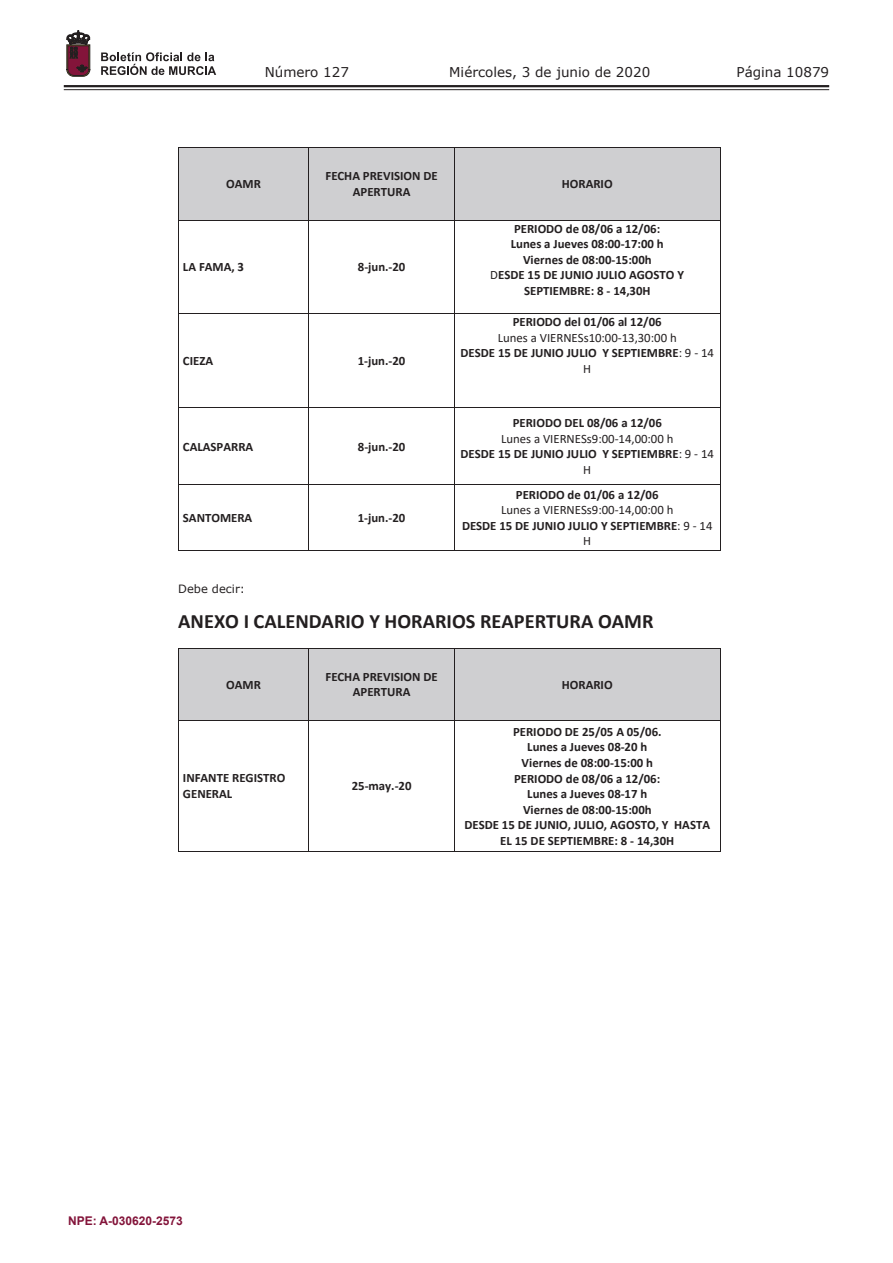
<style>
.page{position:relative;width:893px;height:1263px;background:#fff}
.page>*{position:absolute;margin:0;border:0;box-sizing:border-box;transform-origin:0 0}
.t1{font:700 20.4px "Calibri";color:#231f20}
.t2{font:13.5px "Verdana";color:#231f20}
.t3{font:700 12.75px/15.6px "Calibri";color:#231f20;text-align:center}
.t4{font:12.75px/15.6px "Calibri";color:#231f20;text-align:center}
.t5{font:700 12px "Arial";color:#83143a}
.t6{font:11.55px "Verdana";color:#231f20}
.s1{font-weight:400}
.s2{font-weight:700}
</style>
<div class="page">
<hr style="left:64px;top:85px;width:765px;height:2px;background:#231f20">
<hr style="left:64px;top:89px;width:765px;height:1px;background:#231f20">
<svg style="left:101px;top:52px;width:115px;height:23px"></svg>
<svg style="left:67px;top:31px;width:23px;height:45px"></svg>
<div style="left:179px;top:148px;width:129px;height:72px;background:#cfcfd1"></div>
<div style="left:309px;top:148px;width:145px;height:72px;background:#cfcfd1"></div>
<div style="left:455px;top:148px;width:265px;height:72px;background:#cfcfd1"></div>
<hr style="left:178px;top:147px;width:542px;height:1px;background:#231f20">
<hr style="left:178px;top:148px;width:1px;height:72px;background:#231f20">
<hr style="left:308px;top:148px;width:1px;height:72px;background:#231f20">
<hr style="left:454px;top:148px;width:1px;height:72px;background:#231f20">
<hr style="left:720px;top:148px;width:1px;height:72px;background:#231f20">
<hr style="left:178px;top:220px;width:542px;height:1px;background:#231f20">
<hr style="left:178px;top:220px;width:1px;height:94px;background:#231f20">
<hr style="left:308px;top:220px;width:1px;height:94px;background:#231f20">
<hr style="left:454px;top:220px;width:1px;height:94px;background:#231f20">
<hr style="left:720px;top:220px;width:1px;height:94px;background:#231f20">
<hr style="left:178px;top:314px;width:542px;height:1px;background:#231f20">
<hr style="left:178px;top:314px;width:1px;height:93px;background:#231f20">
<hr style="left:308px;top:314px;width:1px;height:93px;background:#231f20">
<hr style="left:454px;top:314px;width:1px;height:93px;background:#231f20">
<hr style="left:720px;top:314px;width:1px;height:93px;background:#231f20">
<hr style="left:178px;top:407px;width:542px;height:1px;background:#231f20">
<hr style="left:178px;top:408px;width:1px;height:76px;background:#231f20">
<hr style="left:308px;top:408px;width:1px;height:76px;background:#231f20">
<hr style="left:454px;top:408px;width:1px;height:76px;background:#231f20">
<hr style="left:720px;top:408px;width:1px;height:76px;background:#231f20">
<hr style="left:178px;top:484px;width:542px;height:1px;background:#231f20">
<hr style="left:178px;top:485px;width:1px;height:66px;background:#231f20">
<hr style="left:178px;top:550px;width:130px;height:1px;background:#231f20">
<hr style="left:308px;top:485px;width:1px;height:66px;background:#231f20">
<hr style="left:309px;top:550px;width:145px;height:1px;background:#231f20">
<hr style="left:454px;top:485px;width:1px;height:66px;background:#231f20">
<hr style="left:455px;top:550px;width:265px;height:1px;background:#231f20">
<hr style="left:720px;top:485px;width:1px;height:66px;background:#231f20">
<div style="left:179px;top:648px;width:129px;height:72px;background:#cfcfd1"></div>
<div style="left:309px;top:648px;width:145px;height:72px;background:#cfcfd1"></div>
<div style="left:455px;top:648px;width:265px;height:72px;background:#cfcfd1"></div>
<hr style="left:178px;top:648px;width:542px;height:1px;background:#231f20">
<hr style="left:178px;top:648px;width:1px;height:72px;background:#231f20">
<hr style="left:308px;top:648px;width:1px;height:72px;background:#231f20">
<hr style="left:454px;top:648px;width:1px;height:72px;background:#231f20">
<hr style="left:720px;top:648px;width:1px;height:72px;background:#231f20">
<hr style="left:178px;top:720px;width:542px;height:1px;background:#231f20">
<hr style="left:178px;top:721px;width:1px;height:130px;background:#231f20">
<hr style="left:178px;top:851px;width:130px;height:1px;background:#231f20">
<hr style="left:308px;top:721px;width:1px;height:130px;background:#231f20">
<hr style="left:309px;top:851px;width:145px;height:1px;background:#231f20">
<hr style="left:454px;top:721px;width:1px;height:130px;background:#231f20">
<hr style="left:455px;top:851px;width:265px;height:1px;background:#231f20">
<hr style="left:720px;top:721px;width:1px;height:130px;background:#231f20">
<p class="t2" style="left:265px;top:62px;width:86px">Número 127</p>
<p class="t2" style="left:449px;top:62px;width:203px">Miércoles, 3 de junio de 2020</p>
<p class="t2" style="left:736px;top:62px;width:94px">Página 10879</p>
<p class="t3" style="left:226px;top:176px;width:36px">OAMR</p>
<p class="t3" style="left:325px;top:168px;width:114px">FECHA PREVISION DE<br>APERTURA</p>
<p class="t3" style="left:562px;top:176px;width:52px">HORARIO</p>
<p class="t3" style="left:183px;top:259px;width:63px">LA FAMA, 3</p>
<p class="t3" style="left:358px;top:259px;width:49px">8‐jun.‐20</p>
<p class="t3" style="left:183px;top:353px;width:32px">CIEZA</p>
<p class="t3" style="left:358px;top:353px;width:49px">1‐jun.‐20</p>
<p class="t3" style="left:183px;top:438px;width:72px">CALASPARRA</p>
<p class="t3" style="left:358px;top:438px;width:49px">8‐jun.‐20</p>
<p class="t3" style="left:183px;top:510px;width:71px">SANTOMERA</p>
<p class="t3" style="left:358px;top:510px;width:49px">1‐jun.‐20</p>
<p class="t3" style="left:490px;top:220px;width:195px">PERIODO de 08/06 a 12/06:<br>Lunes a Jueves 08:00‐17:00 h<br>Viernes de 08:00‐15:00h<br><span class="s1">D</span>ESDE 15 DE JUNIO JULIO AGOSTO Y<br>SEPTIEMBRE: 8 ‐ 14,30H</p>
<p class="t3" style="left:513px;top:314px;width:150px">PERIODO del 01/06 al 12/06</p>
<p class="t4" style="left:460px;top:329px;width:255px">Lunes a VIERNESs10:00‐13,30:00 h<br><span class="s2">DESDE 15 DE JUNIO JULIO Y SEPTIEMBRE</span>: 9 ‐ 14<br>H</p>
<p class="t3" style="left:513px;top:415px;width:151px">PERIODO DEL 08/06 a 12/06</p>
<p class="t4" style="left:460px;top:430px;width:255px">Lunes a VIERNESs9:00‐14,00:00 h<br><span class="s2">DESDE 15 DE JUNIO JULIO Y SEPTIEMBRE</span>: 9 ‐ 14<br>H</p>
<p class="t3" style="left:516px;top:486px;width:144px">PERIODO de 01/06 a 12/06</p>
<p class="t4" style="left:462px;top:502px;width:252px">Lunes a VIERNESs9:00‐14,00:00 h<br><span class="s2">DESDE 15 DE JUNIO JULIO Y SEPTIEMBRE</span>: 9 ‐ 14<br>H</p>
<p class="t6" style="left:178px;top:580px;width:68px">Debe decir:</p>
<h1 class="t1" style="left:178px;top:607px;width:477px">ANEXO I CALENDARIO Y HORARIOS REAPERTURA OAMR</h1>
<p class="t3" style="left:226px;top:676px;width:36px">OAMR</p>
<p class="t3" style="left:325px;top:669px;width:114px">FECHA PREVISION DE<br>APERTURA</p>
<p class="t3" style="left:562px;top:676px;width:52px">HORARIO</p>
<p class="t3" style="left:183px;top:770px;width:104px;text-align:left">INFANTE REGISTRO<br>GENERAL</p>
<p class="t3" style="left:352px;top:778px;width:61px">25‐may.‐20</p>
<p class="t3" style="left:464px;top:723px;width:247px">PERIODO DE 25/05 A 05/06.<br>Lunes a Jueves 08‐20 h<br>Viernes de 08:00‐15:00 h<br>PERIODO de 08/06 a 12/06:<br>Lunes a Jueves 08‐17 h<br>Viernes de 08:00‐15:00h<br>DESDE 15 DE JUNIO, JULIO, AGOSTO, Y HASTA<br>EL 15 DE SEPTIEMBRE: 8 ‐ 14,30H</p>
<p class="t5" style="left:68px;top:1212px;width:116px">NPE: A-030620-2573</p>
</div>
